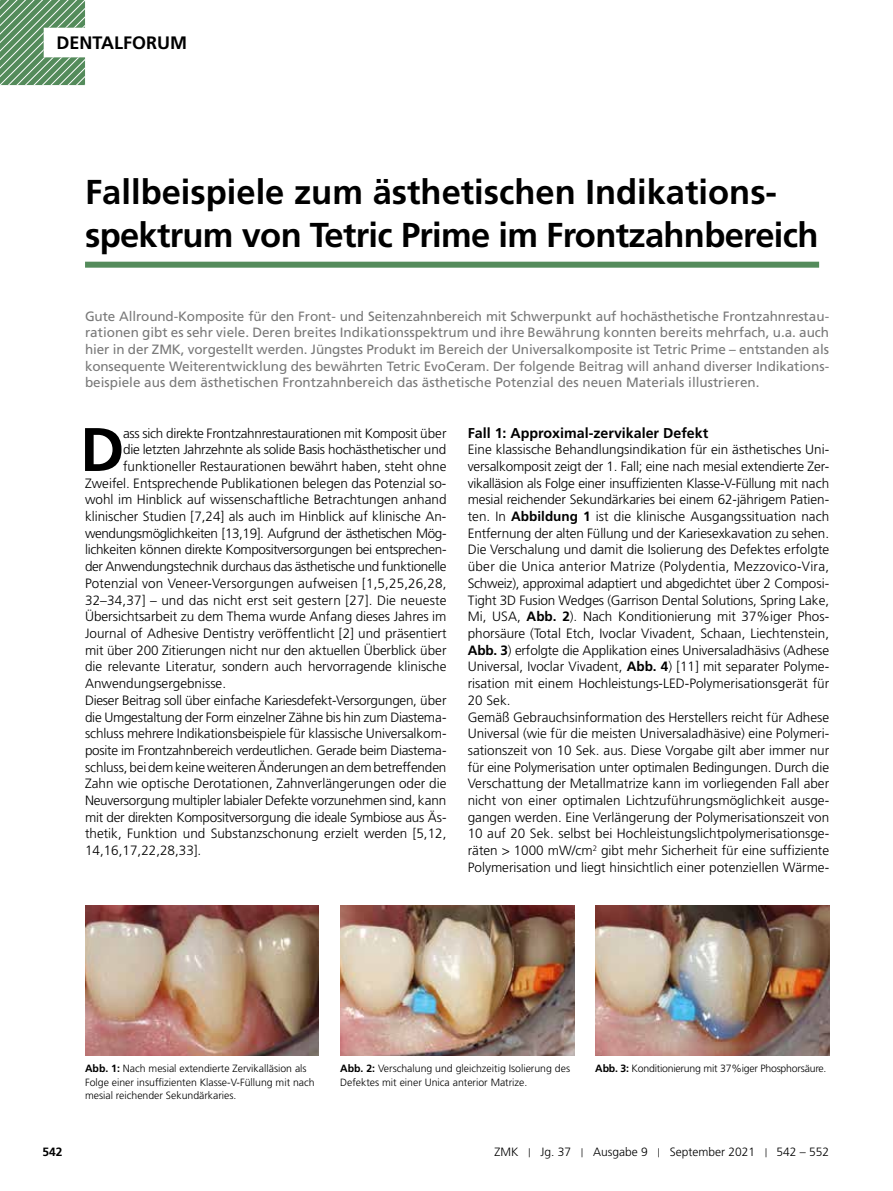
<style>
.page{position:relative;width:893px;height:1191px;background:#fff}
.page>*{position:absolute;margin:0;border:0;box-sizing:border-box;transform-origin:0 0}
.t1{font:700 61.35px "Frutiger";color:#000}
.t2{font:700 34.5px/43.2px "Frutiger";color:#000}
.t3{font:700 18px "Frutiger";color:#000}
.t4{font:700 14.25px "Frutiger";color:#000}
.t5{font:300 13.5px/16.6px "Frutiger";color:#000}
.t6{font:13.5px/16.6px "Frutiger";color:#797979;text-align:justify}
.t7{font:300 13.5px "Frutiger";letter-spacing:-.02em;color:#000}
.t8{font:300 13.5px "Frutiger";letter-spacing:-.025em;color:#000}
.t9{font:300 13.5px "Frutiger";letter-spacing:-.03em;color:#000}
.t10{font:300 12px "Frutiger";color:#000}
.t11{font:700 12px "Frutiger";color:#000}
.t12{font:300 10.5px/13.5px "Frutiger";color:#000}
.t13{font:300 10.5px "Frutiger";letter-spacing:-.02em;color:#000}
.s1{font-weight:700}
.s2{font-size:9px}
</style>
<div class="page">
<div style="left:85px;top:262px;width:734px;height:6px;background:#548b5b"></div>
<svg style="left:0;top:0;width:85px;height:85px"></svg>
<img style="left:85px;top:905px;width:234px;height:151px">
<img style="left:340px;top:905px;width:234px;height:151px">
<img style="left:595px;top:905px;width:234px;height:151px">
<h3 class="t3" style="left:56px;top:32px;width:132px">DENTALFORUM</h3>
<h2 class="t2" style="left:85px;top:170px;width:735px">Fallbeispiele zum ästhetischen Indikations&shy;spektrum von Tetric Prime im Frontzahnbereich</h2>
<p class="t6" style="left:85px;top:307px;width:746px">Gute Allround-Komposite für den Front- und Seitenzahnbereich mit Schwerpunkt auf hochästhetische Frontzahnrestau&shy;rationen gibt es sehr viele. Deren breites Indikationsspektrum und ihre Bewährung konnten bereits mehrfach, u.a. auch hier in der ZMK, vorgestellt werden. Jüngstes Produkt im Bereich der Universalkomposite ist Tetric Prime – entstanden als konsequente Weiterentwicklung des bewährten Tetric EvoCeram. Der folgende Beitrag will anhand diverser Indikations&shy;beispiele aus dem ästhetischen Frontzahnbereich das ästhetische Potenzial des neuen Materials illustrieren.</p>
<h1 class="t1" style="left:80px;top:413px;width:46px">D</h1>
<p class="t7" style="left:123px;top:425px;width:325px">ass sich direkte Frontzahnrestaurationen mit Komposit über</p>
<p class="t4" style="left:468px;top:424px;width:242px">Fall 1: Approximal-zervikaler Defekt</p>
<p class="t5" style="left:468px;top:441px;width:363px">Eine klassische Behandlungsindikation für ein ästhetisches Uni&shy;versalkomposit zeigt der 1. Fall; eine nach mesial extendierte Zer&shy;vikalläsion als Folge einer insuffizienten Klasse-V-Füllung mit nach mesial reichender Sekundärkaries bei einem 62-jährigem Patien&shy;ten. In <span class="s1">Abbildung 1</span> ist die klinische Ausgangssituation nach Entfernung der alten Füllung und der Kariesexkavation zu sehen.<br>Die Verschalung und damit die Isolierung des Defektes erfolgte über die Unica anterior Matrize (Polydentia, Mezzovico-Vira, Schweiz), approximal adaptiert und abgedichtet über 2 Composi-Tight 3D Fusion Wedges (Garrison Dental Solutions, Spring Lake, Mi, USA, <span class="s1">Abb. 2</span>). Nach Konditionierung mit 37%iger Phos&shy;phorsäure (Total Etch, Ivoclar Vivadent, Schaan, Liechtenstein, <span class="s1">Abb. 3</span>) erfolgte die Applikation eines Universaladhäsivs (Adhese Universal, Ivoclar Vivadent, <span class="s1">Abb. 4</span>) [11] mit separater Polyme&shy;risation mit einem Hochleistungs-LED-Polymerisationsgerät für 20 Sek.<br>Gemäß Gebrauchsinformation des Herstellers reicht für Adhese Universal (wie für die meisten Universaladhäsive) eine Polymeri&shy;sationszeit von 10 Sek. aus. Diese Vorgabe gilt aber immer nur für eine Polymerisation unter optimalen Bedingungen. Durch die Verschattung der Metallmatrize kann im vorliegenden Fall aber nicht von einer optimalen Lichtzuführungsmöglichkeit ausge&shy;gangen werden. Eine Verlängerung der Polymerisationszeit von 10 auf 20 Sek. selbst bei Hochleistungslichtpolymerisationsge&shy;räten &gt; 1000 mW/cm<sup>2</sup> gibt mehr Sicherheit für eine suffiziente Polymerisation und liegt hinsichtlich einer potenziellen Wärme-</p>
<p class="t7" style="left:123px;top:442px;width:325px">die letzten Jahrzehnte als solide Basis hochästhetischer und</p>
<p class="t5" style="left:123px;top:458px;width:325px">funktioneller Restaurationen bewährt haben, steht ohne</p>
<p class="t5" style="left:85px;top:475px;width:363px">Zweifel. Entsprechende Publikationen belegen das Potenzial so-</p>
<p class="t5" style="left:85px;top:491px;width:363px">wohl im Hinblick auf wissenschaftliche Betrachtungen anhand</p>
<p class="t5" style="left:85px;top:508px;width:363px">klinischer Studien [7,24] als auch im Hinblick auf klinische An-</p>
<p class="t9" style="left:85px;top:525px;width:363px">wendungsmöglichkeiten [13,19]. Aufgrund der ästhetischen Mög-</p>
<p class="t8" style="left:85px;top:542px;width:363px">lichkeiten können direkte Kompositversorgungen bei entsprechen-</p>
<p class="t8" style="left:85px;top:559px;width:363px">der Anwendungstechnik durchaus das ästhetische und funktionelle</p>
<p class="t5" style="left:85px;top:575px;width:363px">Potenzial von Veneer-Versorgungen aufweisen [1,5,25,26,28,</p>
<p class="t5" style="left:85px;top:592px;width:363px">32–34,37] – und das nicht erst seit gestern [27]. Die neueste</p>
<p class="t5" style="left:85px;top:608px;width:363px">Übersichtsarbeit zu dem Thema wurde Anfang dieses Jahres im</p>
<p class="t5" style="left:85px;top:625px;width:363px">Journal of Adhesive Dentistry veröffentlicht [2] und präsentiert</p>
<p class="t5" style="left:85px;top:642px;width:363px">mit über 200 Zitierungen nicht nur den aktuellen Überblick über</p>
<p class="t5" style="left:85px;top:658px;width:363px">die relevante Literatur, sondern auch hervorragende klinische</p>
<p class="t5" style="left:85px;top:675px;width:143px">Anwendungsergebnisse.</p>
<p class="t7" style="left:85px;top:692px;width:363px">Dieser Beitrag soll über einfache Kariesdefekt-Versorgungen, über</p>
<p class="t7" style="left:85px;top:709px;width:363px">die Umgestaltung der Form einzelner Zähne bis hin zum Diastema-</p>
<p class="t5" style="left:85px;top:725px;width:363px">schluss mehrere Indikationsbeispiele für klassische Universalkom-</p>
<p class="t7" style="left:85px;top:742px;width:363px">posite im Frontzahnbereich verdeutlichen. Gerade beim Diastema-</p>
<p class="t5" style="left:85px;top:759px;width:363px">schluss, bei dem keine weiteren Änderungen an dem betreffenden</p>
<p class="t5" style="left:85px;top:775px;width:363px">Zahn wie optische Derotationen, Zahnverlängerungen oder die</p>
<p class="t7" style="left:85px;top:792px;width:363px">Neuversorgung multipler labialer Defekte vorzunehmen sind, kann</p>
<p class="t7" style="left:85px;top:809px;width:363px">mit der direkten Kompositversorgung die ideale Symbiose aus Äs-</p>
<p class="t5" style="left:85px;top:825px;width:363px">thetik, Funktion und Substanzschonung erzielt werden [5,12,</p>
<p class="t5" style="left:85px;top:842px;width:118px">14,16,17,22,28,33].</p>
<p class="t12" style="left:85px;top:1062px;width:231px"><span class="s1">Abb. 1:</span> Nach mesial extendierte Zervikalläsion als<br>Folge einer insuffizienten Klasse-V-Füllung mit nach mesial reichender Sekundärkaries.</p>
<p class="t12" style="left:340px;top:1062px;width:231px"><span class="s1">Abb. 2:</span> Verschalung und gleichzeitig Isolierung des<br>Defektes mit einer Unica anterior Matrize.</p>
<p class="t13" style="left:595px;top:1062px;width:233px"><span class="s1">Abb. 3:</span> Konditionierung mit 37%iger Phosphorsäure.</p>
<p class="t11" style="left:43px;top:1145px;width:22px">542</p>
<p class="t10" style="left:494px;top:1145px;width:336px">ZMK <span class="s2">|</span> Jg. 37 <span class="s2">|</span> Ausgabe 9 <span class="s2">|</span> September 2021 <span class="s2">|</span> 542 – 552</p>
</div>
